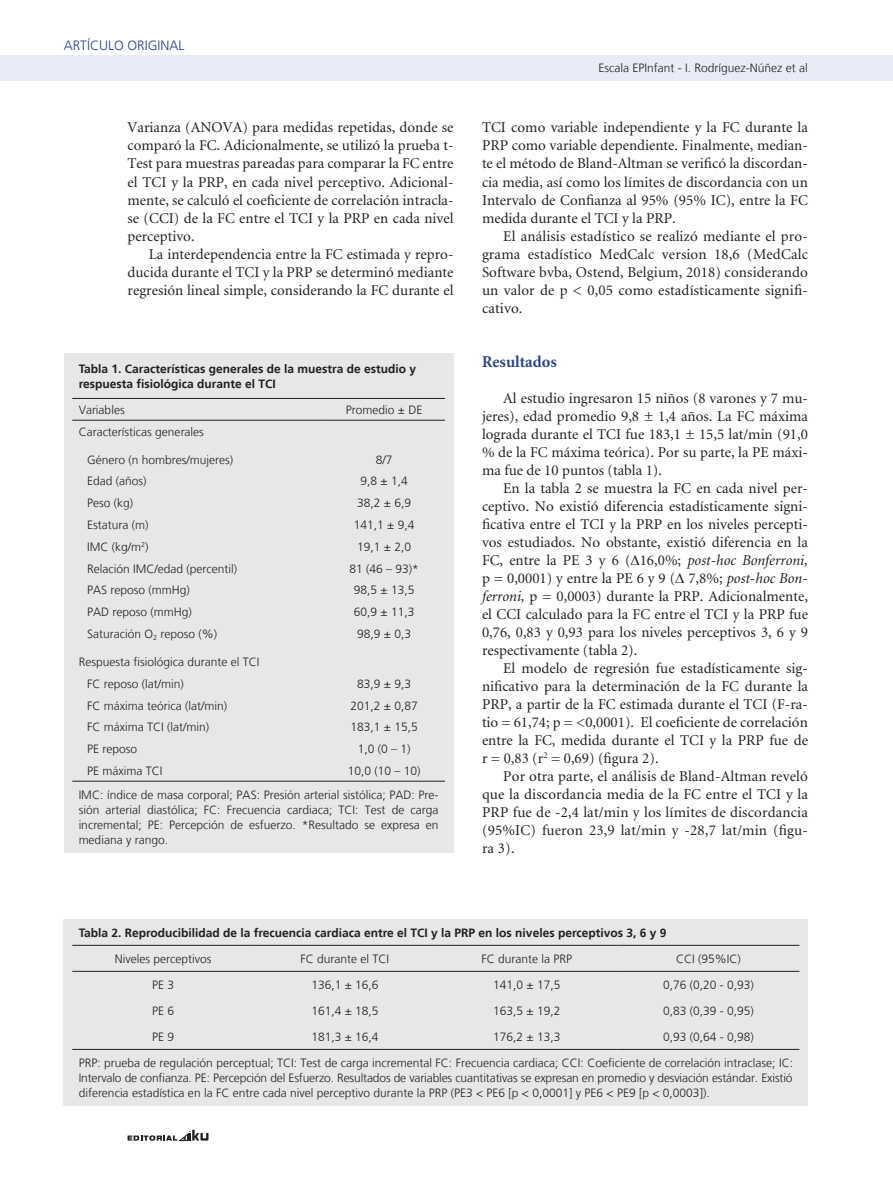
<style>
.page{position:relative;width:893px;height:1191px;background:#fff}
.page>*{position:absolute;margin:0;border:0;box-sizing:border-box;transform-origin:0 0}
._6-subtitulo{font:700 16.5px "Minion";color:#2a4282}
._1-texto{font:15px/18px "Minion";color:#231f20;text-align:justify}
.t1{font:300 13.5px "Frutiger LT";color:#2a4282}
._7-tabla{font:300 12px/15px "Frutiger LT";color:#231f20;text-align:justify}
._7-tabla-2{font:700 12px/15px "Frutiger LT";color:#231f20}
._3-datos_autores-doi{font:300 12px "Frutiger LT";color:#231f20}
.s1{font-style:italic}
</style>
<div class="page">
<div style="left:0;top:55px;width:893px;height:26px;background:#e9ecf6"></div>
<svg style="left:128px;top:1129px;width:81px;height:11px"></svg>
<div style="left:64px;top:353px;width:389px;height:499px;background:#e6e7e9"></div>
<hr style="left:72px;top:398px;width:251px;height:1px;background:#231f20">
<hr style="left:323px;top:398px;width:122px;height:1px;background:#231f20">
<hr style="left:72px;top:420px;width:251px;height:1px;background:#231f20">
<hr style="left:323px;top:420px;width:122px;height:1px;background:#231f20">
<hr style="left:72px;top:781px;width:251px;height:1px;background:#231f20">
<hr style="left:323px;top:781px;width:122px;height:1px;background:#231f20">
<div style="left:64px;top:919px;width:744px;height:187px;background:#e6e7e9"></div>
<hr style="left:72px;top:945px;width:182px;height:1px;background:#231f20">
<hr style="left:254px;top:945px;width:182px;height:1px;background:#231f20">
<hr style="left:436px;top:945px;width:182px;height:1px;background:#231f20">
<hr style="left:618px;top:945px;width:181px;height:1px;background:#231f20">
<hr style="left:72px;top:971px;width:182px;height:1px;background:#231f20">
<hr style="left:254px;top:971px;width:182px;height:1px;background:#231f20">
<hr style="left:436px;top:971px;width:182px;height:1px;background:#231f20">
<hr style="left:618px;top:971px;width:181px;height:1px;background:#231f20">
<hr style="left:72px;top:1049px;width:182px;height:1px;background:#231f20">
<hr style="left:254px;top:1049px;width:182px;height:1px;background:#231f20">
<hr style="left:436px;top:1049px;width:182px;height:1px;background:#231f20">
<hr style="left:618px;top:1049px;width:181px;height:1px;background:#231f20">
<p class="t1" style="left:64px;top:38px;width:18px">Artículo</p>
<p class="t1" style="left:128px;top:38px;width:18px">Original</p>
<p class="_1-texto" style="left:128px;top:119px;width:327px">Varianza (ANOVA) para medidas repetidas, donde se comparó la FC. Adicionalmente, se utilizó la prueba t-Test para muestras pareadas para comparar la FC entre el TCI y la PRP, en cada nivel perceptivo. Adicional&shy;mente, se calculó el coeficiente de correlación intracla&shy;se (CCI) de la FC entre el TCI y la PRP en cada nivel perceptivo.</p>
<p class="_1-texto" style="left:128px;top:245px;width:327px;text-indent:21px">La interdependencia entre la FC estimada y repro&shy;ducida durante el TCI y la PRP se determinó mediante regresión lineal simple, considerando la FC durante el</p>
<p class="_7-tabla-2" style="left:79px;top:361px;width:339px">Tabla 1. Características generales de la muestra de estudio y respuesta fisiológica durante el TCI</p>
<p class="_7-tabla" style="left:79px;top:402px;width:47px">Variables</p>
<p class="_7-tabla" style="left:346px;top:402px;width:78px">Promedio ± DE</p>
<p class="_7-tabla" style="left:79px;top:424px;width:127px">Características generales</p>
<p class="_7-tabla" style="left:87px;top:452px;width:148px">Género (n hombres/mujeres)</p>
<p class="_7-tabla" style="left:376px;top:452px;width:18px">8/7</p>
<p class="_7-tabla" style="left:87px;top:474px;width:61px">Edad (años)</p>
<p class="_7-tabla" style="left:360px;top:474px;width:49px">9,8 ± 1,4</p>
<p class="_7-tabla" style="left:87px;top:496px;width:48px">Peso (kg)</p>
<p class="_7-tabla" style="left:357px;top:496px;width:55px">38,2 ± 6,9</p>
<p class="_7-tabla" style="left:87px;top:517px;width:63px">Estatura (m)</p>
<p class="_7-tabla" style="left:354px;top:517px;width:62px">141,1 ± 9,4</p>
<p class="_7-tabla" style="left:87px;top:539px;width:63px">IMC (kg/m<sup>2</sup>)</p>
<p class="_7-tabla" style="left:357px;top:539px;width:55px">19,1 ± 2,0</p>
<p class="_7-tabla" style="left:87px;top:561px;width:152px">Relación IMC/edad (percentil)</p>
<p class="_7-tabla" style="left:349px;top:561px;width:71px">81 (46 – 93)*</p>
<p class="_7-tabla" style="left:87px;top:583px;width:104px">PAS reposo (mmHg)</p>
<p class="_7-tabla" style="left:354px;top:583px;width:62px">98,5 ± 13,5</p>
<p class="_7-tabla" style="left:87px;top:604px;width:106px">PAD reposo (mmHg)</p>
<p class="_7-tabla" style="left:354px;top:604px;width:62px">60,9 ± 11,3</p>
<p class="_7-tabla" style="left:87px;top:626px;width:132px">Saturación O<sub>2</sub> reposo (%)</p>
<p class="_7-tabla" style="left:357px;top:626px;width:55px">98,9 ± 0,3</p>
<p class="_7-tabla" style="left:79px;top:654px;width:182px">Respuesta fisiológica durante el TCI</p>
<p class="_7-tabla" style="left:87px;top:676px;width:98px">FC reposo (lat/min)</p>
<p class="_7-tabla" style="left:357px;top:676px;width:55px">83,9 ± 9,3</p>
<p class="_7-tabla" style="left:87px;top:698px;width:141px">FC máxima teórica (lat/min)</p>
<p class="_7-tabla" style="left:350px;top:698px;width:69px">201,2 ± 0,87</p>
<p class="_7-tabla" style="left:87px;top:720px;width:123px">FC máxima TCI (lat/min)</p>
<p class="_7-tabla" style="left:350px;top:720px;width:69px">183,1 ± 15,5</p>
<p class="_7-tabla" style="left:87px;top:741px;width:52px">PE reposo</p>
<p class="_7-tabla" style="left:358px;top:741px;width:54px">1,0 (0 – 1)</p>
<p class="_7-tabla" style="left:87px;top:763px;width:77px">PE máxima TCI</p>
<p class="_7-tabla" style="left:348px;top:763px;width:74px">10,0 (10 – 10)</p>
<p class="_7-tabla" style="left:79px;top:787px;width:361px">IMC: índice de masa corporal; PAS: Presión arterial sistólica; PAD: Pre&shy;sión arterial diastólica; FC: Frecuencia cardiaca; TCI: Test de carga incremental; PE: Percepción de esfuerzo. *Resultado se expresa en mediana y rango.</p>
<p class="_3-datos_autores-doi" style="left:599px;top:61px;width:211px">Escala EPInfant - I. Rodríguez-Núñez et al</p>
<p class="_1-texto" style="left:482px;top:119px;width:327px">TCI como variable independiente y la FC durante la PRP como variable dependiente. Finalmente, median&shy;te el método de Bland-Altman se verificó la discordan&shy;cia media, así como los límites de discordancia con un Intervalo de Confianza al 95% (95% IC), entre la FC medida durante el TCI y la PRP.</p>
<p class="_1-texto" style="left:482px;top:227px;width:327px;text-indent:21px">El análisis estadístico se realizó mediante el pro&shy;grama estadístico MedCalc version 18,6 (MedCalc Software bvba, Ostend, Belgium, 2018) considerando un valor de p &lt; 0,05 como estadísticamente signifi&shy;cativo.</p>
<p class="_6-subtitulo" style="left:482px;top:353px;width:76px">Resultados</p>
<p class="_1-texto" style="left:482px;top:389px;width:327px;text-indent:21px">Al estudio ingresaron 15 niños (8 varones y 7 mu&shy;jeres), edad promedio 9,8 ± 1,4 años. La FC máxima lograda durante el TCI fue 183,1 ± 15,5 lat/min (91,0 % de la FC máxima teórica). Por su parte, la PE máxi&shy;ma fue de 10 puntos (tabla 1).</p>
<p class="_1-texto" style="left:482px;top:479px;width:327px;text-indent:21px">En la tabla 2 se muestra la FC en cada nivel per&shy;ceptivo. No existió diferencia estadísticamente signi&shy;ficativa entre el TCI y la PRP en los niveles percepti&shy;vos estudiados. No obstante, existió diferencia en la FC, entre la PE 3 y 6 ( 16,0%; <span class="s1">post-hoc Bonferroni, </span>p = 0,0001) y entre la PE 6 y 9 ( 7,8%; <span class="s1">post-hoc Bon&shy;ferroni,</span> p = 0,0003) durante la PRP. Adicionalmente, el CCI calculado para la FC entre el TCI y la PRP fue 0,76, 0,83 y 0,93 para los niveles perceptivos 3, 6 y 9 respectivamente (tabla 2).</p>
<p class="_1-texto" style="left:482px;top:659px;width:327px;text-indent:21px">El modelo de regresión fue estadísticamente sig&shy;nificativo para la determinación de la FC durante la PRP, a partir de la FC estimada durante el TCI (F-ra&shy;tio = 61,74; p = &lt;0,0001). El coeficiente de correlación entre la FC, medida durante el TCI y la PRP fue de r = 0,83 (r<sup>2</sup> = 0,69) (figura 2).</p>
<p class="_1-texto" style="left:482px;top:767px;width:327px;text-indent:21px">Por otra parte, el análisis de Bland-Altman reveló que la discordancia media de la FC entre el TCI y la PRP fue de -2,4 lat/min y los límites de discordancia (95%IC) fueron 23,9 lat/min y -28,7 lat/min (figu&shy;ra 3).</p>
<p class="_7-tabla-2" style="left:79px;top:925px;width:589px">Tabla 2. Reproducibilidad de la frecuencia cardiaca entre el TCI y la PRP en los niveles perceptivos 3, 6 y 9</p>
<p class="_7-tabla" style="left:115px;top:951px;width:98px">Niveles perceptivos</p>
<p class="_7-tabla" style="left:301px;top:951px;width:90px">FC durante el TCI</p>
<p class="_7-tabla" style="left:481px;top:951px;width:92px">FC durante la PRP</p>
<p class="_7-tabla" style="left:676px;top:951px;width:66px">CCI (95%IC)</p>
<p class="_7-tabla" style="left:152px;top:977px;width:24px">PE 3</p>
<p class="_7-tabla" style="left:311px;top:977px;width:69px">136,1 ± 16,6</p>
<p class="_7-tabla" style="left:493px;top:977px;width:69px">141,0 ± 17,5</p>
<p class="_7-tabla" style="left:663px;top:977px;width:92px">0,76 (0,20 - 0,93)</p>
<p class="_7-tabla" style="left:152px;top:1003px;width:24px">PE 6</p>
<p class="_7-tabla" style="left:311px;top:1003px;width:69px">161,4 ± 18,5</p>
<p class="_7-tabla" style="left:493px;top:1003px;width:69px">163,5 ± 19,2</p>
<p class="_7-tabla" style="left:663px;top:1003px;width:92px">0,83 (0,39 - 0,95)</p>
<p class="_7-tabla" style="left:152px;top:1029px;width:24px">PE 9</p>
<p class="_7-tabla" style="left:311px;top:1029px;width:69px">181,3 ± 16,4</p>
<p class="_7-tabla" style="left:493px;top:1029px;width:69px">176,2 ± 13,3</p>
<p class="_7-tabla" style="left:663px;top:1029px;width:92px">0,93 (0,64 - 0,98)</p>
<p class="_7-tabla" style="left:79px;top:1055px;width:716px">PRP: prueba de regulación perceptual; TCI: Test de carga incremental FC: Frecuencia cardiaca; CCI: Coeficiente de correlación intraclase; IC:<br>Intervalo de confianza. PE: Percepción del Esfuerzo. Resultados de variables cuantitativas se expresan en promedio y desviación estándar. Existió diferencia estadística en la FC entre cada nivel perceptivo durante la PRP (PE3 &lt; PE6 [p &lt; 0,0001] y PE6 &lt; PE9 [p &lt; 0,0003]).</p>
</div>
